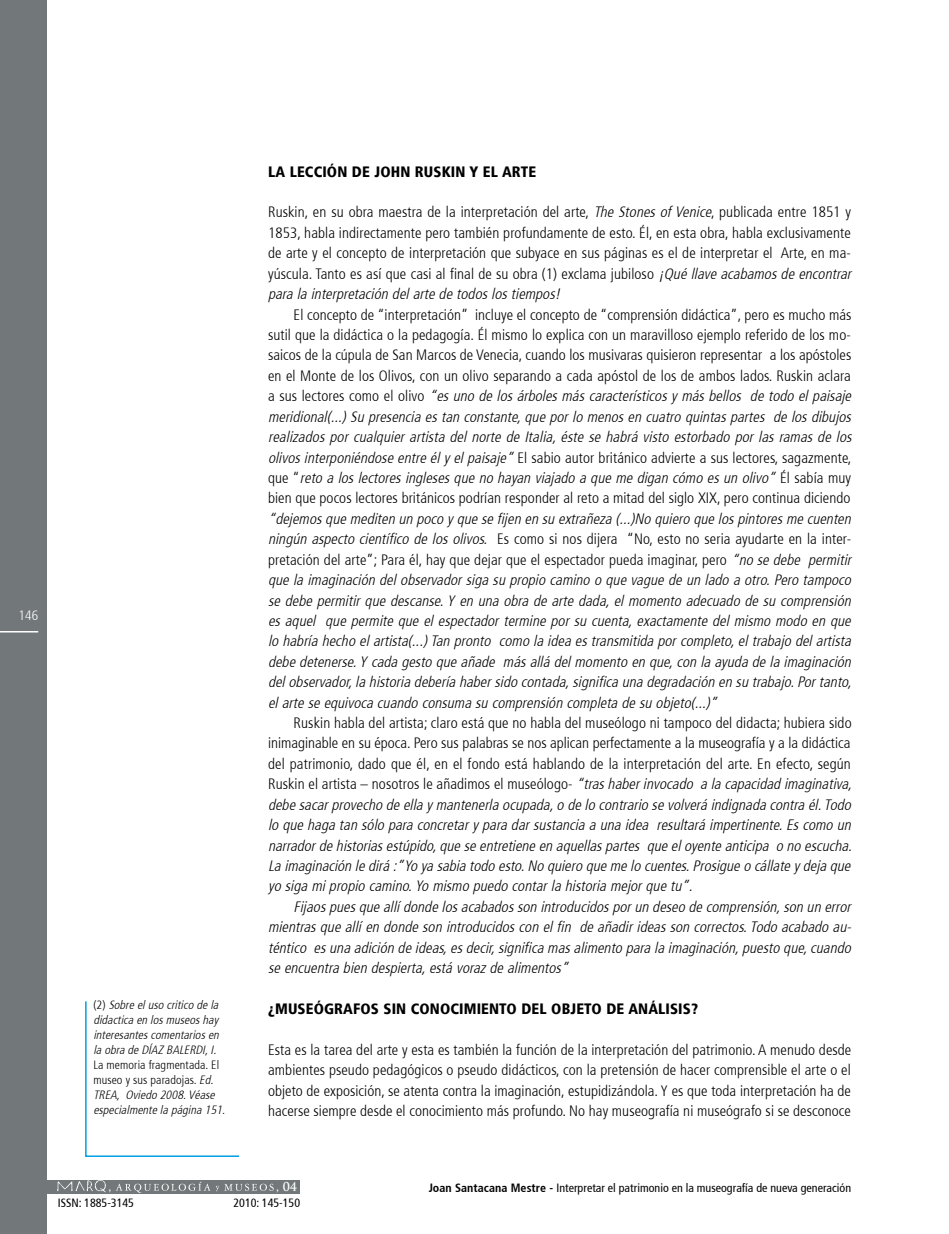
<style>
.page{position:relative;width:949px;height:1234px;background:#fff}
.page>*{position:absolute;margin:0;border:0;box-sizing:border-box;transform-origin:0 0}
.t1{font:italic 300 condensed 15px/20.4px "Frutiger 47";letter-spacing:.005em;color:#000}
.t2{font:300 condensed 15px/20.4px "Frutiger 47";letter-spacing:.005em;color:#000}
.t3{font:900 condensed 15px "Frutiger 77";letter-spacing:.01em;color:#000}
.t4{font:300 condensed 13.5px "Frutiger 47";color:#fff}
.t5{font:italic 300 condensed 12px/15px "Frutiger 47";color:#000;text-align:justify}
.t6{font:condensed 12px "Frutiger 57";color:#000}
.t7{font:700 12px "Trajan Pro";color:#fff}
.s1{font-style:normal}
.s2{font-style:italic}
.s3{font-family:"Frutiger 67";font-weight:700}
</style>
<div class="page">
<div style="left:0;top:0;width:47px;height:1233px;background:#72787a"></div>
<hr style="left:0;top:631px;width:38px;height:1px;background:#fff">
<div style="left:47px;top:1179px;width:252px;height:14px;background:#72787a"></div>
<img style="left:56px;top:1179px;width:55px;height:13px">
<svg style="left:115px;top:1181px;width:95px;height:11px"></svg>
<svg style="left:216px;top:1183px;width:57px;height:7px"></svg>
<svg style="left:85px;top:1001px;width:155px;height:156px"></svg>
<p class="t4" style="left:19px;top:607px;width:21px">146</p>
<p class="t5" style="left:93px;top:997px;width:130px"><span class="s1">( 2 )</span> Sobreeluso critico dela didactica en losmuseoshay interesantescomentariosen la obra deDÍAZ BALERDI,I.</p>
<p class="t5" style="left:93px;top:1057px;width:136px;text-align:left"><span class="s1">La memoria fragmentada. El museo y sus paradojas.</span> Ed.<br>TREA, Oviedo 2008.Véase especialmentela página 151.</p>
<p class="t3" style="left:268px;top:162px;width:270px">LA LECCIÓN DE JOHN RUSKIN Y EL ARTE</p>
<p class="t2" style="left:268px;top:202px;width:588px">Ruskin, en su obra maestra de la interpretación del arte, <span class="s2">The Stones ofVenice</span>, publicada entre 1851 y 1853, habla indirectamente pero también profundamente de esto. Él, en esta obra, habla exclusivamente de arte y el concepto de interpretación que subyace en sus páginas es el de interpretar el Arte, en ma&shy;yúscula. Tanto es así que casi al final de su obra (1) exclama jubiloso <span class="s2">¡Quéllaveacabamosdeencontrar para la interpretación delartedetodoslostiempos!</span></p>
<p class="t2" style="left:268px;top:304px;width:588px;text-indent:26px">El concepto de “interpretación” incluye el concepto de “comprensión didáctica”, pero es mucho más sutil que la didáctica o la pedagogía. Él mismo lo explica con un maravilloso ejemplo referido de los mo&shy;saicos de la cúpula de San Marcos de Venecia, cuando los musivaras quisieron representar a los apóstoles en el Monte de los Olivos, con un olivo separando a cada apóstol de los de ambos lados. Ruskin aclara a s u s l e c t o r e s c o m o e l o l i v o <span class="s2">“es uno de los árboles más característicos y más bellos de todo el paisaje meridional(...)Su presencia estan constante,queporlo menosen cuatro quintaspartes delosdibujos realizados por cualquier artista del norte de Italia,éste se habrá visto estorbado por las ramas de los olivosinterponiéndoseentreélyelpaisaje”</span> El sabio autor británico advierte a sus lectores, sagazmente, q u e “ <span class="s2">reto a loslectoresinglesesqueno hayan viajado a quemedigan cómo esun olivo”</span> É l s a b í a m u y bien que pocos lectores británicos podrían responder al reto a mitad del siglo XIX, pero continua diciendo</p>
<p class="t1" style="left:268px;top:508px;width:588px">“dejemosquemediten un poco yquesefijen en su extrañeza (...)No quiero quelospintoresmecuenten ningún aspecto científico de los olivos. <span class="s1">Es como si nos dijera “No, esto no seria ayudarte en la inter&shy;pretación del arte”; Para él, hay que dejar que el espectador pueda imaginar, pero</span> “no sedebe permitir quela imaginación delobservadorsiga su propio camino o quevaguedeun lado a otro.Pero tampoco se debe permitir que descanse.Y en una obra de arte dada,el momento adecuado de su comprensión es aquel que permite que el espectador termine por su cuenta,exactamente del mismo modo en que lo habría hecho elartista(...)Tan pronto como la idea estransmitida porcompleto,eltrabajo delartista debedetenerse.Y cada gesto queañade másallá delmomento en que,con la ayuda dela imaginación delobservador,la historia debería habersido contada,significa una degradación en su trabajo.Portanto, elarteseequivoca cuando consuma su comprensión completa desu objeto(...)”</p>
<p class="t1" style="left:268px;top:712px;width:589px;text-indent:26px"><span class="s1">Ruskin habla del artista; claro está que no habla del museólogo ni tampoco del didacta; hubiera sido inimaginable en su época. Pero sus palabras se nos aplican perfectamente a la museografía y a la didáctica del patrimonio, dado que él, en el fondo está hablando de la interpretación del arte. En efecto, según Ruskin el artista – nosotros le añadimos el museólogo-</span> “trashaberinvocado a la capacidad imaginativa, debesacarprovecho deella ymantenerla ocupada,o delo contrario sevolverá indignada contra él.Todo lo quehaga tan sólo para concretarypara darsustancia a una idea resultará impertinente.Escomo un narradordehistoriasestúpido,queseentretieneen aquellaspartes queeloyenteanticipa o no escucha.<br>Laimaginación ledirá:”Yo yasabiatodo esto.No quiero quemelo cuentes.Prosigueo cállateydejaque yo siga mipropio camino.Yo mismo puedo contarla historia mejorquetu”.</p>
<p class="t1" style="left:268px;top:896px;width:588px;text-align:justify;text-indent:26px">Fijaospuesqueallídondelosacabadosson introducidosporun deseo decomprensión,son un error mientrasqueallíen dondeson introducidoscon elfin deañadirideasson correctos.Todo acabado au&shy;téntico esuna adición deideas,esdecir,significa masalimento para la imaginación,puesto que,cuando seencuentra bien despierta,está vorazdealimentos”</p>
<p class="t3" style="left:268px;top:999px;width:431px">¿MUSEÓGRAFOS SIN CONOCIMIENTO DEL OBJETO DE ANÁLISIS?</p>
<p class="t2" style="left:268px;top:1039px;width:584px;text-align:justify">Esta es la tarea del arte y esta es también la función de la interpretación del patrimonio. A menudo desde ambientes pseudo pedagógicos o pseudo didácticos, con la pretensión de hacer comprensible el arte o el objeto de exposición, se atenta contra la imaginación, estupidizándola. Y es que toda interpretación ha de hacerse siempre desde el conocimiento más profundo. No hay museografía ni museógrafo si se desconoce</p>
<p class="t7" style="left:108px;top:1178px;width:4px">,</p>
<p class="t7" style="left:276px;top:1178px;width:23px">, 04</p>
<p class="t6" style="left:429px;top:1180px;width:423px"><span class="s3">Joan Santacana Mestre -</span> Interpretar el patrimonio en la museografía de nueva generación</p>
<p class="t6" style="left:58px;top:1195px;width:78px">ISSN: 1885-3145</p>
<p class="t6" style="left:233px;top:1195px;width:68px">2010: 145-150</p>
</div>
